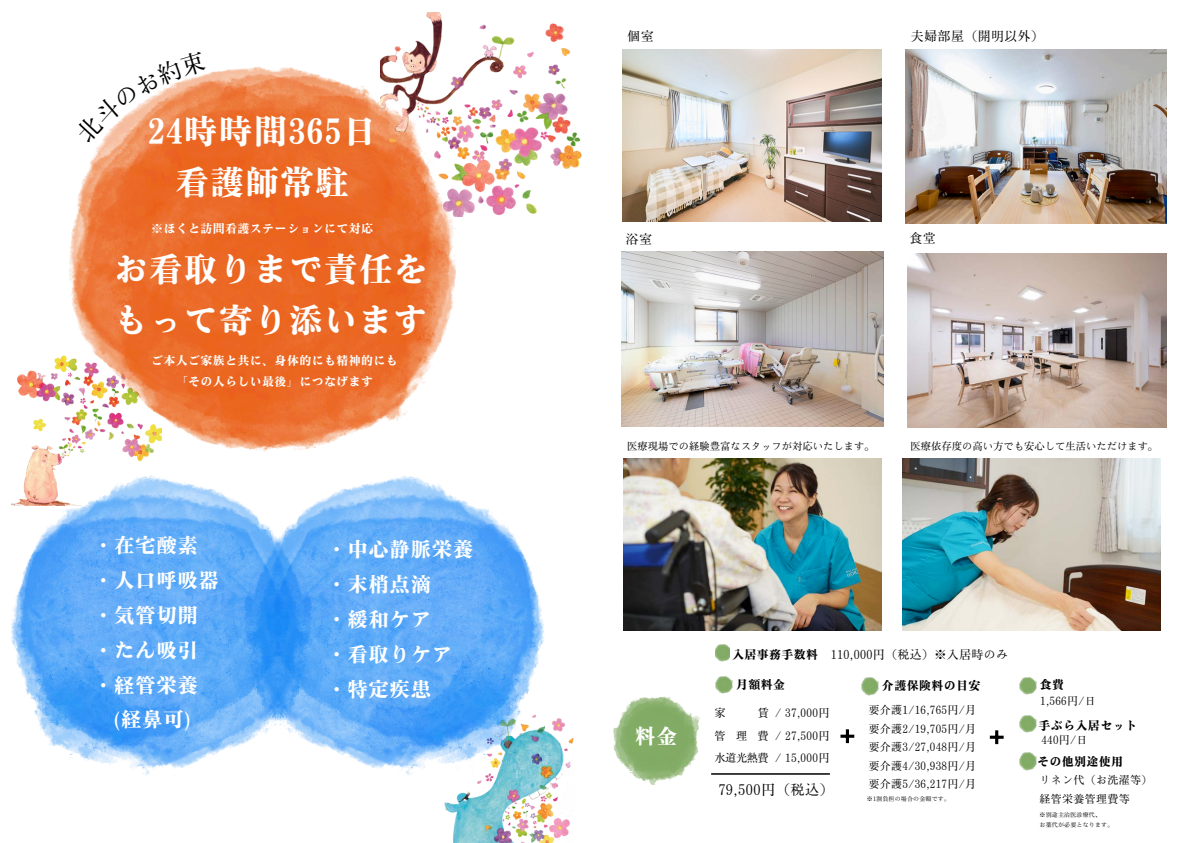
<style>
.page{position:relative;width:1191px;height:843px;background:#fff}
.page>*{position:absolute;margin:0;border:0;box-sizing:border-box;transform-origin:0 0}
.t1{font:34px/51px "Motoya Mincho Std W6";letter-spacing:.03em;color:#fff;text-align:center}
.t2{font:21px "Motoya Mincho Std W6";color:#fff}
.t3{font:20.5px/34.8px "Motoya Mincho Std W6";letter-spacing:.03em;color:#fff}
.t4{font:14.2px "Motoya Mincho Std W3";letter-spacing:.035em;color:#000}
.t5{font:13px "Motoya Mincho Std W3";letter-spacing:.03em;color:#000}
.t6{font:12px/20.2px "Motoya Mincho Std W6";letter-spacing:.03em;color:#fff;text-align:center}
.t7{font:12px "Motoya Mincho Std W6";letter-spacing:.03em;color:#000}
.t8{font:12px "Motoya Mincho Std W3";letter-spacing:.03em;color:#000}
.t9{font:11.2px/22.1px "Motoya Mincho Std W3";letter-spacing:.03em;color:#000;text-align:justify}
.t10{font:11px/18.5px "Motoya Mincho Std W3";letter-spacing:.03em;color:#000;text-align:justify}
.t11{font:10.3px "Motoya Mincho Std W3";color:#000}
.t12{font:6px "Motoya Mincho Std W3";letter-spacing:.03em;color:#000}
.s1{font-family:"Motoya Mincho Std W6"}
</style>
<div class="page">
<img style="left:17px;top:355px;width:137px;height:120px">
<img style="left:444px;top:718px;width:130px;height:124px">
<img style="left:69px;top:67px;width:386px;height:384px">
<img style="left:380px;top:13px;width:202px;height:203px">
<img style="left:11px;top:475px;width:230px;height:300px">
<img style="left:241px;top:475px;width:303px;height:302px">
<img style="left:622px;top:49px;width:259px;height:173px">
<img style="left:905px;top:49px;width:261px;height:174px">
<img style="left:621px;top:251px;width:262px;height:175px">
<img style="left:907px;top:254px;width:259px;height:173px">
<img style="left:623px;top:458px;width:258px;height:172px">
<img style="left:902px;top:458px;width:257px;height:172px">
<img style="left:613px;top:696px;width:86px;height:88px">
<svg style="left:840px;top:729px;width:15px;height:15px"></svg>
<img style="left:715px;top:644px;width:14px;height:17px">
<img style="left:861px;top:677px;width:17px;height:18px">
<img style="left:715px;top:676px;width:17px;height:17px">
<hr style="left:711px;top:773px;width:118px;height:1px;background:#000">
<img style="left:1019px;top:677px;width:17px;height:17px">
<img style="left:1019px;top:715px;width:17px;height:17px">
<img style="left:1019px;top:752px;width:17px;height:17px">
<svg style="left:989px;top:730px;width:15px;height:15px"></svg>
<svg style="left:74px;top:67px;width:132px;height:76px"></svg>
<p class="t1" style="left:148px;top:105px;width:218px">24時時間365日看護師常駐</p>
<h6 class="t6" style="left:151px;top:218px;width:223px">※ほくと訪問看護ステーションにて対応</h6>
<p class="t1" style="left:114px;top:243px;width:315px;text-align:left">お看取りまで責任をもって寄り添います</p>
<h5 class="t6" style="left:151px;top:350px;width:248px">ご本人ご家族と共に、身体的にも精神的にも「その人らしい最後」につなげます</h5>
<p class="t3" style="left:93px;top:527px;width:106px">・在宅酸素</p>
<p class="t3" style="left:93px;top:562px;width:127px">・人口呼吸器</p>
<p class="t3" style="left:93px;top:597px;width:106px">・気管切開</p>
<p class="t3" style="left:93px;top:632px;width:106px">・たん吸引</p>
<p class="t3" style="left:93px;top:667px;width:106px">・経管栄養</p>
<p class="t3" style="left:114px;top:702px;width:78px">(経鼻可)</p>
<h2 class="t3" style="left:326px;top:532px;width:149px">・中心静脈栄養・末梢点滴<br>・緩和ケア<br>・看取りケア・特定疾患</h2>
<p class="t5" style="left:627px;top:30px;width:28px">個室</p>
<h1 class="t5" style="left:910px;top:30px;width:135px">夫婦部屋（開明以外）</h1>
<h5 class="t5" style="left:625px;top:233px;width:28px">浴室</h5>
<h1 class="t5" style="left:909px;top:232px;width:28px">食堂</h1>
<h5 class="t11" style="left:627px;top:440px;width:249px">医療現場での経験豊富なスタッフが対応いたします。</h5>
<p class="t11" style="left:910px;top:440px;width:249px">医療依存度の高い方でも安心して生活いただけます。</p>
<p class="t2" style="left:634px;top:725px;width:42px">料金</p>
<p class="t8" style="left:732px;top:647px;width:277px"><span class="s1">入居事務手数料</span> 110,000円（税込）※入居時のみ</p>
<h3 class="t7" style="left:881px;top:679px;width:100px">介護保険料の目安</h3>
<p class="t10" style="left:868px;top:700px;width:106px">要介護1/16,765円/月要介護2/19,705円/月要介護3/27,048円/月要介護4/30,938円/月要介護5/36,217円/月</p>
<p class="t12" style="left:866px;top:795px;width:85px">※1割負担の場合の金額です。</p>
<h4 class="t7" style="left:736px;top:678px;width:50px">月額料金</h4>
<p class="t9" style="left:714px;top:702px;width:56px;text-indent:43px">賃管理費水道光熱費</p>
<h4 class="t9" style="left:775px;top:702px;width:56px">/ 37,000円/ 27,500円/ 15,000円</h4>
<p class="t4" style="left:718px;top:782px;width:117px">79,500円（税込）</p>
<p class="t9" style="left:714px;top:702px;width:13px">家</p>
<h4 class="t7" style="left:1039px;top:678px;width:26px">食費</h4>
<p class="t10" style="left:1040px;top:691px;width:52px">1,566円/日</p>
<h4 class="t7" style="left:1038px;top:718px;width:100px">手ぶら入居セット</h4>
<p class="t10" style="left:1041px;top:730px;width:43px">440円/日</p>
<h6 class="t7" style="left:1036px;top:755px;width:86px">その他別途使用</h6>
<p class="t10" style="left:1039px;top:770px;width:114px">リネン代（お洗濯等）経管栄養管理費等</p>
<h6 class="t12" style="left:1039px;top:811px;width:63px">※別途主治医診療代、</h6>
<p class="t12" style="left:1039px;top:821px;width:75px">お薬代が必要となります。</p>
</div>
